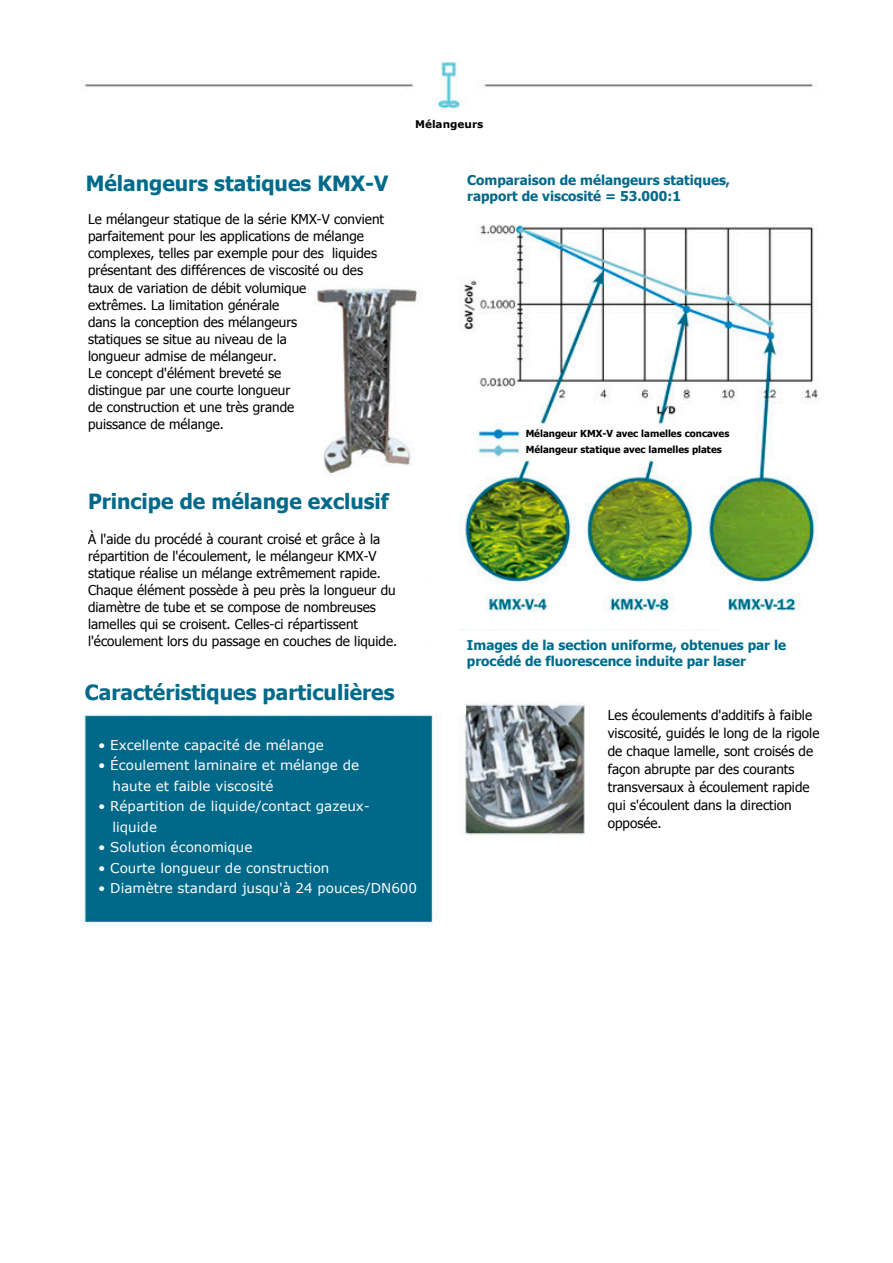
<style>
.page{position:relative;width:893px;height:1263px;background:#fff}
.page>*{position:absolute;margin:0;border:0;box-sizing:border-box;transform-origin:0 0}
.t1{font:700 21px "Tahoma";color:#006a8a}
.t2{font:13.5px/17.1px "Tahoma";color:#000}
.t3{font:13.5px/20.5px "Verdana";color:#fff}
.t4{font:700 13.5px/16.2px "Tahoma";color:#006a8a}
.t5{font:700 10.5px "Verdana";color:#000}
.t6{font:700 9.75px "Tahoma";color:#000}
</style>
<div class="page">
<img style="left:81px;top:62px;width:738px;height:864px">
<div style="left:404px;top:112px;width:95px;height:27px;background:#fff"></div>
<div style="left:75px;top:165px;width:364px;height:40px;background:#fff"></div>
<div style="left:77px;top:483px;width:353px;height:177px;background:#fff"></div>
<div style="left:74px;top:673px;width:392px;height:41px;background:#fff"></div>
<div style="left:456px;top:166px;width:338px;height:54px;background:#fff"></div>
<div style="left:456px;top:631px;width:378px;height:68px;background:#fff"></div>
<div style="left:597px;top:701px;width:243px;height:161px;background:#fff"></div>
<h1 class="t1" style="left:86px;top:169px;width:304px">Mélangeurs statiques KMX-V</h1>
<p class="t2" style="left:88px;top:210px;width:297px">Le mélangeur statique de la série KMX-V convient parfaitement pour les applications de mélange complexes, telles par exemple pour des liquides présentant des différences de viscosité ou des taux de variation de débit volumique<br>extrêmes. La limitation générale<br>dans la conception des mélangeurs<br>statiques se situe au niveau de la<br>longueur admise de mélangeur.<br>Le concept d'élément breveté se<br>distingue par une courte longueur<br>de construction et une très grande<br>puissance de mélange.</p>
<p class="t5" style="left:415px;top:117px;width:70px">Mélangeurs</p>
<p class="t4" style="left:467px;top:171px;width:265px">Comparaison de mélangeurs statiques, rapport de viscosité = 53.000:1</p>
<p class="t6" style="left:526px;top:426px;width:205px">Mélangeur KMX-V avec lamelles concaves</p>
<p class="t6" style="left:526px;top:443px;width:198px">Mélangeur statique avec lamelles plates</p>
<h1 class="t1" style="left:88px;top:487px;width:302px">Principe de mélange exclusif</h1>
<p class="t2" style="left:88px;top:530px;width:311px">À l'aide du procédé à courant croisé et grâce à la répartition de l'écoulement, le mélangeur KMX-V statique réalise un mélange extrêmement rapide.<br>Chaque élément possède à peu près la longueur du diamètre de tube et se compose de nombreuses lamelles qui se croisent. Celles-ci répartissent l'écoulement lors du passage en couches de liquide.</p>
<h1 class="t1" style="left:85px;top:677px;width:311px">Caractéristiques particulières</h1>
<p class="t3" style="left:98px;top:734px;width:227px">• Excellente capacité de mélange</p>
<p class="t3" style="left:112px;top:754px;width:248px;text-indent:-14px">• Écoulement laminaire et mélange de haute et faible viscosité</p>
<p class="t3" style="left:112px;top:795px;width:259px;text-indent:-14px">• Répartition de liquide/contact gazeux&shy;liquide</p>
<p class="t3" style="left:98px;top:836px;width:156px">• Solution économique</p>
<p class="t3" style="left:98px;top:857px;width:233px">• Courte longueur de construction</p>
<p class="t3" style="left:98px;top:877px;width:320px">• Diamètre standard jusqu'à 24 pouces/DN600</p>
<p class="t4" style="left:467px;top:636px;width:321px">Images de la section uniforme, obtenues par le procédé de fluorescence induite par laser</p>
<p class="t2" style="left:608px;top:706px;width:213px;line-height:17.9px">Les écoulements d'additifs à faible viscosité, guidés le long de la rigole de chaque lamelle, sont croisés de façon abrupte par des courants transversaux à écoulement rapide qui s'écoulent dans la direction opposée.</p>
</div>
